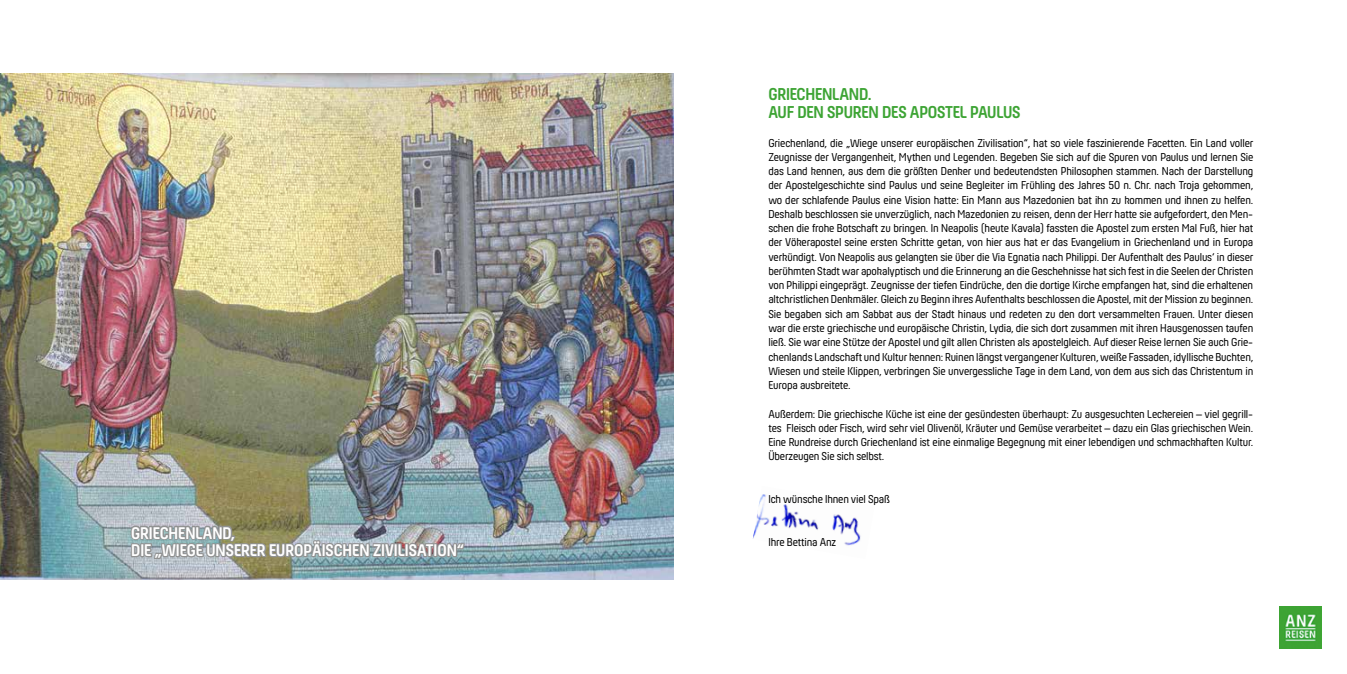
<style>
.page{position:relative;width:1347px;height:674px;background:#fff}
.page>*{position:absolute;margin:0;border:0;box-sizing:border-box;transform-origin:0 0}
.t1{font:700 17.75px "Hansom FYW01";color:#3da434}
.t2{font:700 17.5px/17.5px "Hansom FYW01";color:#fff}
.t3{font:11.88px/14.2px "Hansom FYW01";letter-spacing:-.01em;color:#000;text-align:justify}
</style>
<div class="page">
<img style="left:0;top:74px;width:673px;height:505px">
<img style="left:129px;top:502px;width:337px;height:78px">
<img style="left:753px;top:494px;width:108px;height:52px">
<img style="left:1279px;top:606px;width:42px;height:42px">
<h2 class="t2" style="left:131px;top:523px;width:334px">GRIECHENLAND,<br>DIE „WIEGE UNSERER EUROPÄISCHEN ZIVILISATION“</h2>
<h1 class="t1" style="left:768px;top:84px;width:10px">GRIECHENLAND</h1>
<h1 class="t1" style="left:867px;top:84px;width:5px">.</h1>
<h1 class="t1" style="left:768px;top:102px;width:69px">AUF DEN SPUREN</h1>
<h1 class="t1" style="left:882px;top:102px;width:37px">DES APOSTEL</h1>
<h1 class="t1" style="left:970px;top:102px;width:10px">PAULUS</h1>
<p class="t3" style="left:768px;top:135px;width:486px">Griechenland, die „Wiege unserer europäischen Zivilisation“, hat so viele faszinierende Facetten. Ein Land voller Zeugnisse der Vergangenheit, Mythen und Legenden. Begeben Sie sich auf die Spuren von Paulus und lernen Sie das Land kennen, aus dem die größten Denker und bedeutendsten Philosophen stammen. Nach der Darstellung der Apostelgeschichte sind Paulus und seine Begleiter im Frühling des Jahres 50 n. Chr. nach Troja gekommen, wo der schlafende Paulus eine Vision hatte: Ein Mann aus Mazedonien bat ihn zu kommen und ihnen zu helfen.<br>Deshalb beschlossen sie unverzüglich, nach Mazedonien zu reisen, denn der Herr hatte sie aufgefordert, den Men&shy;schen die frohe Botschaft zu bringen. In Neapolis (heute Kavala) fassten die Apostel zum ersten Mal Fuß, hier hat der Vökerapostel seine ersten Schritte getan, von hier aus hat er das Evangelium in Griechenland und in Europa verkündigt. Von Neapolis aus gelangten sie über die Via Egnatia nach Philippi. Der Aufenthalt des Paulus‘ in dieser berühmten Stadt war apokalyptisch und die Erinnerung an die Geschehnisse hat sich fest in die Seelen der Christen von Philippi eingeprägt. Zeugnisse der tiefen Eindrücke, den die dortige Kirche empfangen hat, sind die erhaltenen altchristlichen Denkmäler. Gleich zu Beginn ihres Aufenthalts beschlossen die Apostel, mit der Mission zu beginnen.<br>Sie begaben sich am Sabbat aus der Stadt hinaus und redeten zu den dort versammelten Frauen. Unter diesen war die erste griechische und europäische Christin, Lydia, die sich dort zusammen mit ihren Hausgenossen taufen ließ. Sie war eine Stütze der Apostel und gilt allen Christen als apostelgleich. Auf dieser Reise lernen Sie auch Grie&shy;chenlands Landschaft und Kultur kennen: Ruinen längst vergangener Kulturen, weiße Fassaden, idyllische Buchten, Wiesen und steile Klippen, verbringen Sie unvergessliche Tage in dem Land, von dem aus sich das Christentum in Europa ausbreitete.</p>
<p class="t3" style="left:768px;top:406px;width:486px">Außerdem: Die griechische Küche ist eine der gesündesten überhaupt: Zu ausgesuchten Leckereien – viel gegrill&shy;tes Fleisch oder Fisch, wird sehr viel Olivenöl, Kräuter und Gemüse verarbeitet – dazu ein Glas griechischen Wein.<br>Eine Rundreise durch Griechenland ist eine einmalige Begegnung mit einer lebendigen und schmackhaften Kultur.<br>Überzeugen Sie sich selbst.</p>
<p class="t3" style="left:768px;top:491px;width:123px">Ich wünsche Ihnen viel Spaß</p>
<p class="t3" style="left:768px;top:534px;width:69px">Ihre Bettina Anz</p>
</div>
